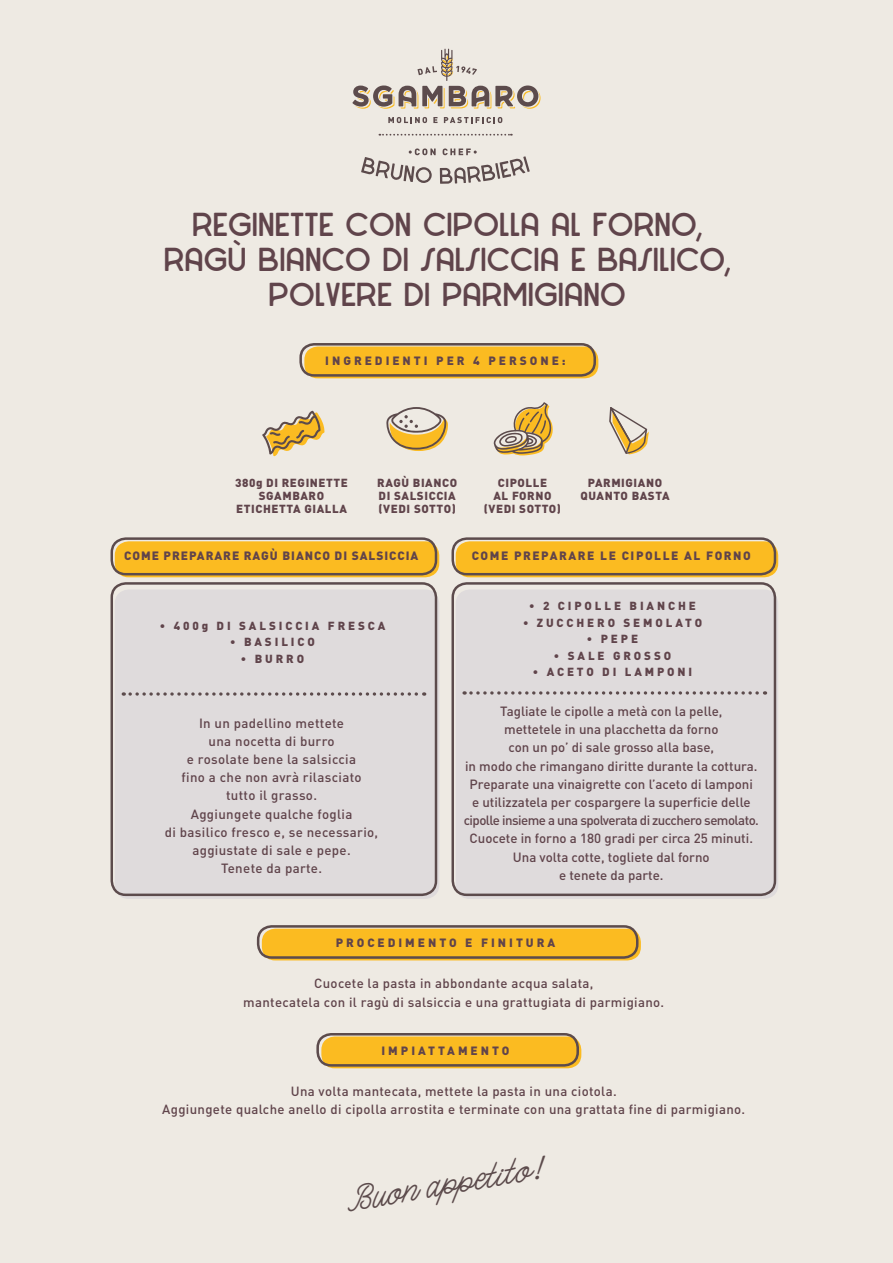
<style>
.page{position:relative;width:893px;height:1263px;background:#ebe6dd}
.page>*{position:absolute;margin:0;border:0;box-sizing:border-box;transform-origin:0 0}
.t1{font:700 33.3px/35.1px "Sgambaro Caps";letter-spacing:.025em;color:#60444b;text-align:center}
.t2{font:italic 33px "bangkar";color:#5c4b4c}
.t3{font:500 13.2px/18.3px "DIN";letter-spacing:.015em;color:#60444b;text-align:center}
.t4{font:900 12px "DIN";letter-spacing:.08em;color:#60444b}
.t5{font:900 12px "DIN";letter-spacing:.13em;color:#60444b}
.t6{font:900 11.85px "DIN";letter-spacing:.25em;color:#60444b}
.t7{font:900 11.55px/12.9px "DIN";letter-spacing:.05em;color:#60444b;text-align:center}
.t8{font:900 11.55px "DIN";letter-spacing:.25em;color:#60444b}
</style>
<div class="page">
<div style="left:115px;top:589px;width:324px;height:310px;background:#dfdbdc;border-radius:14px"></div>
<div style="left:456px;top:589px;width:322px;height:310px;background:#dfdbdc;border-radius:14px"></div>
<div style="left:111px;top:582px;width:326px;height:314px;border:2px solid #5c4b4c;border-radius:14px"></div>
<div style="left:451px;top:582px;width:325px;height:314px;border:2px solid #5c4b4c;border-radius:14px"></div>
<div style="left:262px;top:929px;width:379px;height:31px;background:#fbbb21;border-radius:13px"></div>
<div style="left:304px;top:346px;width:294px;height:32px;background:#fbbb21;border-radius:13px"></div>
<div style="left:321px;top:1036px;width:260px;height:32px;background:#fbbb21;border-radius:13px"></div>
<div style="left:257px;top:925px;width:381px;height:34px;border:3px solid #5c4b4c;border-radius:14px"></div>
<div style="left:299px;top:343px;width:297px;height:34px;border:3px solid #5c4b4c;border-radius:14px"></div>
<div style="left:316px;top:1033px;width:263px;height:34px;border:3px solid #5c4b4c;border-radius:14px"></div>
<svg style="left:388px;top:117px;width:39px;height:6px"></svg>
<svg style="left:433px;top:117px;width:4px;height:6px"></svg>
<svg style="left:444px;top:117px;width:58px;height:6px"></svg>
<svg style="left:352px;top:49px;width:188px;height:60px"></svg>
<svg style="left:361px;top:148px;width:169px;height:36px"></svg>
<svg style="left:386px;top:407px;width:62px;height:44px"></svg>
<div style="left:115px;top:541px;width:324px;height:36px;background:#fbbb21;border-radius:14px"></div>
<div style="left:456px;top:541px;width:322px;height:36px;background:#fbbb21;border-radius:14px"></div>
<div style="left:111px;top:537px;width:326px;height:38px;border:2px solid #5c4b4c;border-radius:14px"></div>
<div style="left:451px;top:537px;width:325px;height:38px;border:2px solid #5c4b4c;border-radius:14px"></div>
<svg style="left:130px;top:692px;width:295px;height:4px"></svg>
<svg style="left:471px;top:691px;width:294px;height:4px"></svg>
<svg style="left:379px;top:134px;width:133px;height:2px"></svg>
<svg style="left:262px;top:411px;width:63px;height:45px"></svg>
<svg style="left:493px;top:402px;width:60px;height:53px"></svg>
<svg style="left:609px;top:407px;width:40px;height:47px"></svg>
<h1 class="t1" style="left:164px;top:206px;width:568px">REGINETTE CON CIPOLLA AL FORNO,<br>RAGÙ BIANCO DI SALSICCIA E BASILICO,<br>POLVERE DI PARMIGIANO</h1>
<p class="t6" style="left:325px;top:352px;width:242px">INGREDIENTI PER 4 PERSONE:</p>
<p class="t7" style="left:377px;top:476px;width:81px;text-align:justify">RAGÙ BIANCO DI SALSICCIA (VEDI SOTTO)</p>
<p class="t7" style="left:484px;top:476px;width:79px">CIPOLLE<br>AL FORNO (VEDI SOTTO)</p>
<p class="t7" style="left:580px;top:476px;width:91px">PARMIGIANO<br>QUANTO BASTA</p>
<p class="t7" style="left:235px;top:476px;width:114px">380g DI REGINETTE<br>SGAMBARO<br>ETICHETTA GIALLA</p>
<p class="t4" style="left:124px;top:547px;width:296px">COME PREPARARE RAGÙ BIANCO DI SALSICCIA</p>
<p class="t5" style="left:472px;top:547px;width:281px">COME PREPARARE LE CIPOLLE AL FORNO</p>
<p class="t8" style="left:160px;top:618px;width:227px">• 400g DI SALSICCIA FRESCA</p>
<p class="t8" style="left:230px;top:634px;width:86px">• BASILICO</p>
<p class="t7" style="left:241px;top:651px;width:65px">• BURRO</p>
<p class="t3" style="left:165px;top:713px;width:215px">In un padellino mettete<br>una nocetta di burro<br>e rosolate bene la salsiccia<br>fino a che non avrà rilasciato<br>tutto il grasso.<br>Aggiungete qualche foglia<br>di basilico fresco e, se necessario, aggiustate di sale e pepe.<br>Tenete da parte.</p>
<p class="t8" style="left:529px;top:598px;width:168px">• 2 CIPOLLE BIANCHE</p>
<p class="t8" style="left:523px;top:615px;width:181px">• ZUCCHERO SEMOLATO</p>
<p class="t7" style="left:587px;top:632px;width:53px">• PEPE</p>
<p class="t8" style="left:554px;top:648px;width:119px">• SALE GROSSO</p>
<p class="t8" style="left:533px;top:664px;width:161px">• ACETO DI LAMPONI</p>
<p class="t3" style="left:464px;top:701px;width:297px">Tagliate le cipolle a metà con la pelle,<br>mettetele in una placchetta da forno<br>con un po’ di sale grosso alla base,<br>in modo che rimangano diritte durante la cottura.<br>Preparate una vinaigrette con l’aceto di lamponi<br>e utilizzatela per cospargere la superficie delle cipolle insieme a una spolverata di zucchero semolato.<br>Cuocete in forno a 180 gradi per circa 25 minuti.<br>Una volta cotte, togliete dal forno<br>e tenete da parte.</p>
<p class="t6" style="left:336px;top:934px;width:221px">PROCEDIMENTO E FINITURA</p>
<p class="t3" style="left:243px;top:974px;width:422px">Cuocete la pasta in abbondante acqua salata,<br>mantecatela con il ragù di salsiccia e una grattugiata di parmigiano.</p>
<p class="t6" style="left:382px;top:1042px;width:129px">IMPIATTAMENTO</p>
<p class="t3" style="left:162px;top:1082px;width:584px">Una volta mantecata, mettete la pasta in una ciotola.<br>Aggiungete qualche anello di cipolla arrostita e terminate con una grattata fine di parmigiano.</p>
<h2 class="t2" style="left:342px;top:1179px;width:203px;rotate:-10deg">Buon appetito!</h2>
</div>
